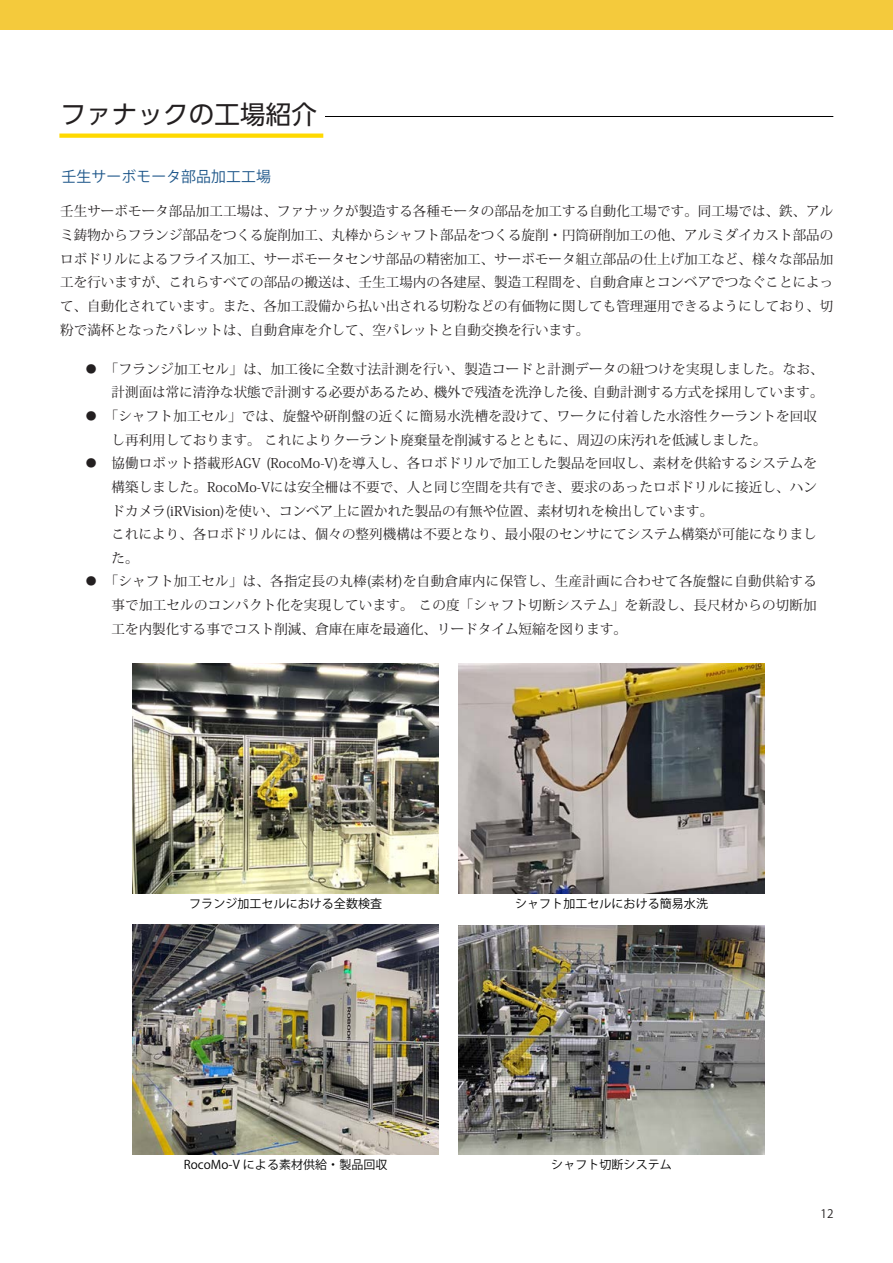
<style>
.page{position:relative;width:893px;height:1263px;background:#fff}
.page>*{position:absolute;margin:0;border:0;box-sizing:border-box;transform-origin:0 0}
.t1{font:25.5px "UD Shin Go Pr 6 N";letter-spacing:.005em;color:#231f20}
.t2{font:14.85px "Koz Go Pr 6 N";letter-spacing:.005em;color:#1c5589}
.t3{font:13.5px/23.7px "Koz Min Pr 6 N";letter-spacing:.005em;color:#231f20;text-align:justify}
.t4{font:13.5px "Koz Min Pr 6 N";letter-spacing:.025em;color:#231f20}
.t5{font:12px "Koz Go Pr 6 N";letter-spacing:.005em;color:#030303}
.t6{font:11.7px "Koz Go Pr 6 N";color:#231f20}
</style>
<div class="page">
<div style="left:0;top:0;width:893px;height:30px;background:#f4ca3c"></div>
<hr style="left:60px;top:116px;width:773px;height:1px;background:#000">
<div style="left:59px;top:108px;width:266px;height:13px;background:#fff"></div>
<svg style="left:59px;top:134px;width:264px;height:4px"></svg>
<img style="left:133px;top:663px;width:306px;height:230px">
<img style="left:458px;top:663px;width:307px;height:230px">
<img style="left:133px;top:924px;width:306px;height:230px">
<img style="left:458px;top:925px;width:307px;height:229px">
<h1 class="t1" style="left:61px;top:94px;width:258px">ファナックの工場紹介</h1>
<p class="t2" style="left:62px;top:168px;width:211px">壬生サーボモータ部品加工工場</p>
<p class="t3" style="left:60px;top:200px;width:775px">壬生サーボモータ部品加工工場は、ファナックが製造する各種モータの部品を加工する自動化工場です。同工場では、鉄、アルミ鋳物からフランジ部品をつくる旋削加工、丸棒からシャフト部品をつくる旋削・円筒研削加工の他、アルミダイカスト部品のロボドリルによるフライス加工、サーボモータセンサ部品の精密加工、サーボモータ組立部品の仕上げ加工など、様々な部品加工を行いますが、これらすべての部品の搬送は、壬生工場内の各建屋、製造工程間を、自動倉庫とコンベアでつなぐことによって、自動化されています。また、各加工設備から払い出される切粉などの有価物に関しても管理運用できるようにしており、切粉で満杯となったパレットは、自動倉庫を介して、空パレットと自動交換を行います。</p>
<p class="t4" style="left:85px;top:361px;width:741px">ㅡ 「フランジ加工セル」は、加工後に全数寸法計測を行い、製造コードと計測データの紐つけを実現しました。なお、</p>
<p class="t3" style="left:112px;top:381px;width:713px">計測面は常に清浄な状態で計測する必要があるため、機外で残渣を洗浄した後、自動計測する方式を採用しています。</p>
<p class="t3" style="left:85px;top:404px;width:734px">ㅡ 「シャフト加工セル」では、旋盤や研削盤の近くに簡易水洗槽を設けて、ワークに付着した水溶性クーラントを回収</p>
<p class="t3" style="left:112px;top:428px;width:656px">し再利用しております。 これによりクーラント廃棄量を削減するとともに、周辺の床汚れを低減しました。</p>
<p class="t3" style="left:85px;top:452px;width:11px">ㅡ</p>
<p class="t3" style="left:112px;top:452px;width:707px">協働ロボット搭載形AGV (RocoMo-V)を導入し、各ロボドリルで加工した製品を回収し、素材を供給するシステムを</p>
<p class="t3" style="left:112px;top:475px;width:707px">構築しました。RocoMo-Vには安全柵は不要で､人と同じ空間を共有でき､要求のあったロボドリルに接近し､ハン</p>
<p class="t3" style="left:112px;top:499px;width:603px">ドカメラ(iRVision)を使い、コンベア上に置かれた製品の有無や位置、素材切れを検出しています。</p>
<p class="t3" style="left:112px;top:523px;width:707px">これにより、各ロボドリルには､個々の整列機構は不要となり､最小限のセンサにてシステム構築が可能になりまし</p>
<p class="t3" style="left:112px;top:546px;width:29px">た。</p>
<p class="t4" style="left:85px;top:574px;width:734px">ㅡ 「シャフト加工セル」は、各指定長の丸棒(素材)を自動倉庫内に保管し、生産計画に合わせて各旋盤に自動供給する</p>
<p class="t3" style="left:112px;top:593px;width:707px">事で加工セルのコンパクト化を実現しています。 この度「シャフト切断システム」を新設し、長尺材からの切断加</p>
<p class="t3" style="left:112px;top:617px;width:517px">工を内製化する事でコスト削減、倉庫在庫を最適化、リードタイム短縮を図ります。</p>
<p class="t5" style="left:189px;top:896px;width:194px">フランジ加工セルにおける全数検査</p>
<p class="t5" style="left:515px;top:896px;width:194px">シャフト加工セルにおける簡易水洗</p>
<p class="t5" style="left:184px;top:1158px;width:205px">RocoMo-V による素材供給・製品回収</p>
<p class="t5" style="left:551px;top:1158px;width:122px">シャフト切断システム</p>
<p class="t6" style="left:820px;top:1207px;width:14px">12</p>
</div>
